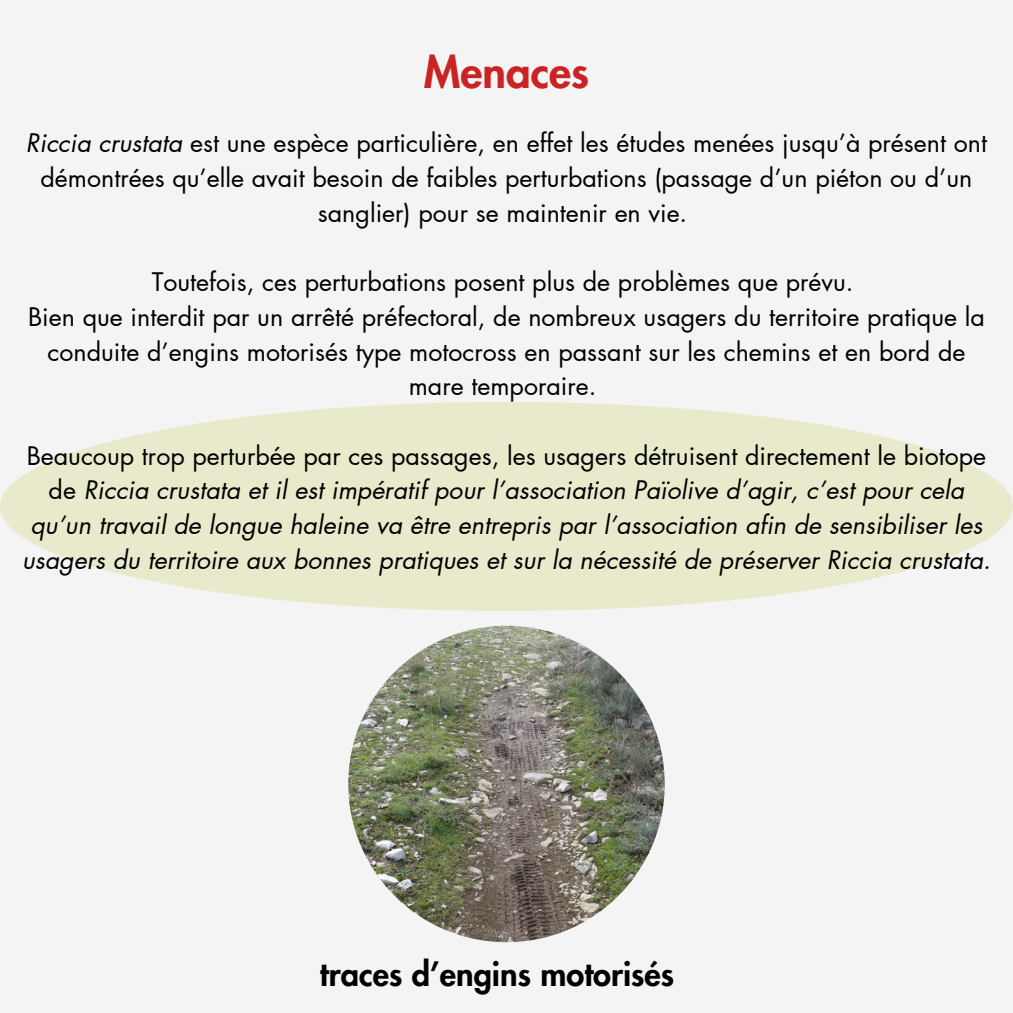
<style>
.page{position:relative;width:1013px;height:1013px;background:#fff}
.page>*{position:absolute;margin:0;border:0;box-sizing:border-box;transform-origin:0 0}
.t1{font:800 43.75px "Futura LT Pro";color:#cb2323}
.t2{font:800 32.5px "Futura LT Pro";color:#000}
.t3{font:25px/34.8px "Futura LT Pro";color:#000;text-align:center}
.t4{font:italic 25px/34.8px "Futura LT Pro";color:#000;text-align:center}
.s1{font-style:italic}
.s2{font-style:normal}
</style>
<div class="page">
<div style="left:0;top:0;width:1012px;height:1012px;background:#f4f4f4"></div>
<div style="left:0;top:402px;width:1012px;height:209px;background:#e9eacb;border-radius:50%"></div>
<img style="left:348px;top:625px;width:316px;height:317px;border-radius:50%">
<p class="t1" style="left:424px;top:52px;width:167px">Menaces</p>
<p class="t3" style="left:26px;top:127px;width:962px"><span class="s1">Riccia crustata</span> est une espèce particulière, en effet les études menées jusqu’à présent ont démontrées qu’elle avait besoin de faibles perturbations (passage d’un piéton ou d’un sanglier) pour se maintenir en vie.</p>
<p class="t3" style="left:152px;top:265px;width:703px">Toutefois, ces perturbations posent plus de problèmes que prévu.</p>
<p class="t3" style="left:28px;top:300px;width:958px">Bien que interdit par un arrêté préfectoral, de nombreux usagers du territoire pratique la conduite d’engins motorisés type motocross en passant sur les chemins et en bord de mare temporaire.</p>
<p class="t4" style="left:22px;top:439px;width:970px"><span class="s2">Beaucoup trop perturbée par ces passages, les usagers détruisent directement le biotope de</span> Riccia crustata et il est impératif pour l’association Païolive d’agir, c’est pour cela qu’un travail de longue haleine va être entrepris par l’association afin de sensibiliser les usagers du territoire aux bonnes pratiques et sur la nécessité de préserver Riccia crustata.</p>
<p class="t2" style="left:320px;top:959px;width:356px">traces d’engins motorisés</p>
</div>
